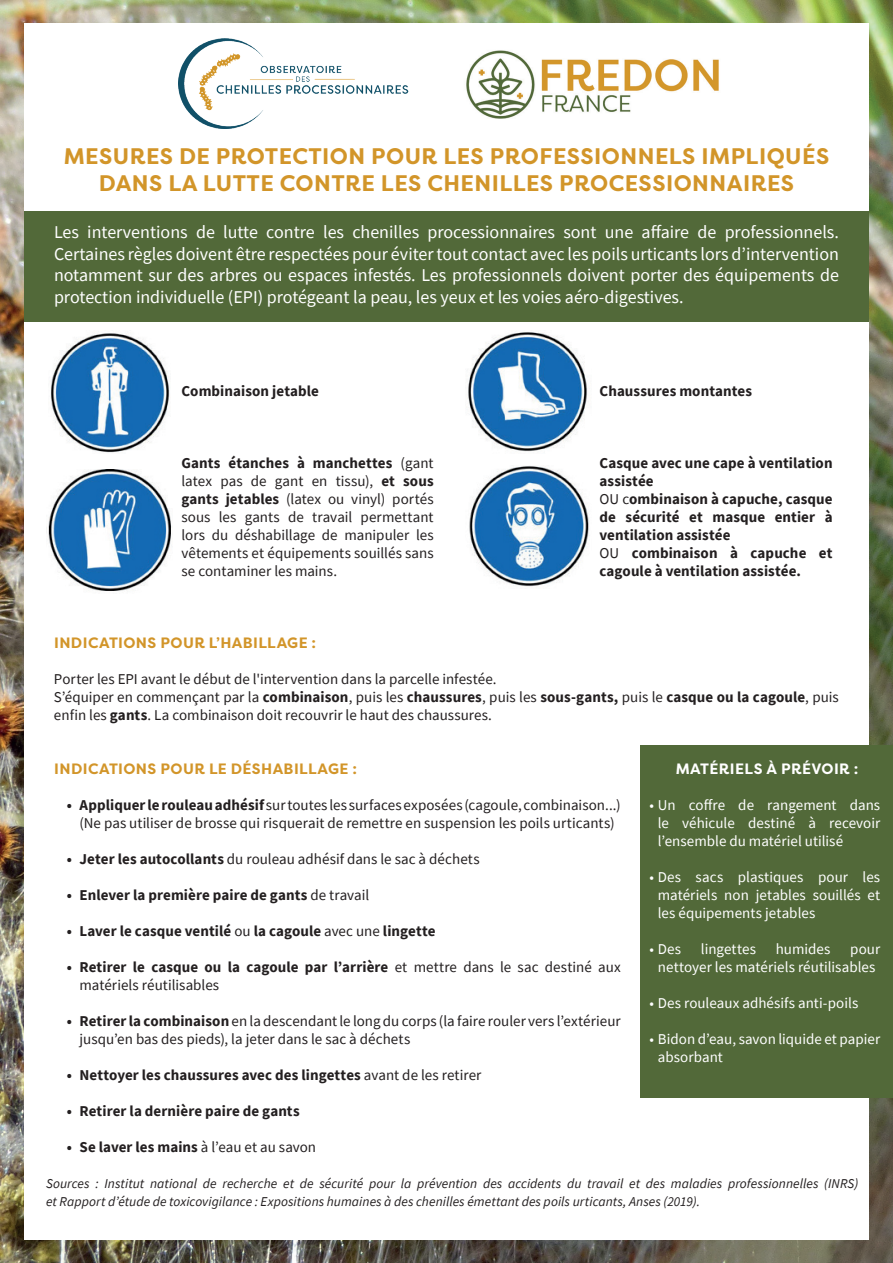
<style>
.page{position:relative;width:893px;height:1263px;background:#fff}
.page>*{position:absolute;margin:0;border:0;box-sizing:border-box;transform-origin:0 0}
.t1{font:700 22.5px/27px "Filson Pro";letter-spacing:.02em;color:#d29529;text-align:center}
.t2{font:18px/21.6px "Source Sans Pro";color:#fff;text-align:justify}
.t3{font:15px/18px "Source Sans Pro";color:#231f20}
.t4{font:700 15px/18px "Source Sans Pro";letter-spacing:.005em;color:#231f20}
.t5{font:15px/18px "Source Sans Pro";color:#fff;text-align:justify}
.t6{font:700 15px "Filson Pro";letter-spacing:.03em;color:#d29529}
.t7{font:700 15px "Filson Pro";letter-spacing:.03em;color:#fff}
.t8{font:italic 13.5px/18px "Source Sans Pro";letter-spacing:.005em;color:#231f20}
.s1{font-weight:700}
.s2{font-weight:400}
</style>
<div class="page">
<img style="left:0;top:0;width:893px;height:1263px">
<div style="left:24px;top:23px;width:844px;height:1216px;background:#fff"></div>
<div style="left:24px;top:211px;width:844px;height:111px;background:#526939"></div>
<img style="left:51px;top:331px;width:119px;height:122px">
<img style="left:468px;top:332px;width:119px;height:120px">
<img style="left:46px;top:470px;width:126px;height:121px">
<img style="left:469px;top:466px;width:121px;height:121px">
<div style="left:641px;top:745px;width:252px;height:353px;background:#526939"></div>
<img style="left:179px;top:39px;width:230px;height:90px">
<img style="left:466px;top:50px;width:253px;height:69px">
<h1 class="t1" style="left:64px;top:143px;width:767px">MESURES DE PROTECTION POUR LES PROFESSIONNELS IMPLIQUÉS<br>DANS LA LUTTE CONTRE LES CHENILLES PROCESSIONNAIRES</h1>
<p class="t2" style="left:54px;top:221px;width:786px">Les interventions de lutte contre les chenilles processionnaires sont une affaire de professionnels.<br>Certaines règles doivent être respectées pour éviter tout contact avec les poils urticants lors d’intervention notamment sur des arbres ou espaces infestés. Les professionnels doivent porter des équipements de protection individuelle (EPI) protégeant la peau, les yeux et les voies aéro-digestives.</p>
<p class="t4" style="left:181px;top:382px;width:139px">Combinaison jetable</p>
<p class="t3" style="left:181px;top:454px;width:254px;text-align:justify"><span class="s1">Gants étanches à manchettes</span> (gant latex pas de gant en tissu), <span class="s1">et sous gants jetables</span> (latex ou vinyl) portés sous les gants de travail permettant lors du déshabillage de manipuler les vêtements et équipements souillés sans se contaminer les mains.</p>
<p class="t4" style="left:600px;top:382px;width:154px">Chaussures montantes</p>
<p class="t4" style="left:600px;top:454px;width:235px">Casque avec une cape à ventilation assistée<br><span class="s2">OU c</span>ombinaison à capuche, casque de sécurité et masque entier à ventilation assistée<br><span class="s2">OU</span> combinaison à capuche et cagoule à ventilation assistée.</p>
<p class="t6" style="left:54px;top:633px;width:264px">INDICATIONS POUR L’HABILLAGE :</p>
<p class="t3" style="left:54px;top:670px;width:786px">Porter les EPI avant le début de l'intervention dans la parcelle infestée.<br>S’équiper en commençant par la <span class="s1">combinaison</span>, puis les <span class="s1">chaussures</span>, puis les <span class="s1">sous-gants,</span> puis le <span class="s1">casque ou la cagoule</span>, puis enfin les <span class="s1">gants</span>. La combinaison doit recouvrir le haut des chaussures.</p>
<p class="t7" style="left:676px;top:759px;width:184px">MATÉRIELS À PRÉVOIR :</p>
<p class="t5" style="left:658px;top:796px;width:224px;text-indent:-8px">• Un coffre de rangement dans le véhicule destiné à recevoir l’ensemble du matériel utilisé</p>
<p class="t5" style="left:658px;top:868px;width:224px;text-indent:-9px">• Des sacs plastiques pour les matériels non jetables souillés et les équipements jetables</p>
<p class="t5" style="left:649px;top:940px;width:33px">• Des</p>
<p class="t5" style="left:701px;top:940px;width:57px">lingettes</p>
<p class="t5" style="left:776px;top:940px;width:56px">humides</p>
<p class="t6" style="left:54px;top:759px;width:304px">INDICATIONS POUR LE DÉSHABILLAGE :</p>
<p class="t3" style="left:67px;top:796px;width:556px;text-align:center"><span class="s1">• Appliquer le rouleau adhésif</span> sur toutes les surfaces exposées (cagoule, combinaison...) (Ne pas utiliser de brosse qui risquerait de remettre en suspension les poils urticants)</p>
<p class="t3" style="left:67px;top:850px;width:414px"><span class="s1">• Jeter les autocollants</span> du rouleau adhésif dans le sac à déchets</p>
<p class="t4" style="left:67px;top:886px;width:304px">• Enlever la première paire de gants <span class="s2">de travail</span></p>
<p class="t4" style="left:67px;top:922px;width:370px">• Laver le casque ventilé <span class="s2">ou</span> la cagoule <span class="s2">avec une</span> lingette</p>
<p class="t3" style="left:79px;top:958px;width:543px;text-indent:-13px"><span class="s1">• Retirer le casque ou la cagoule par l’arrière</span> et mettre dans le sac destiné aux matériels réutilisables</p>
<p class="t3" style="left:79px;top:1012px;width:543px;text-indent:-13px"><span class="s1">• Retirer la combinaison</span> en la descendant le long du corps (la faire rouler vers l’extérieur jusqu’en bas des pieds), la jeter dans le sac à déchets</p>
<p class="t4" style="left:67px;top:1066px;width:416px">• Nettoyer les chaussures avec des lingettes <span class="s2">avant de les retirer</span></p>
<p class="t4" style="left:67px;top:1102px;width:234px">• Retirer la dernière paire de gants</p>
<p class="t4" style="left:67px;top:1138px;width:251px">• Se laver les mains <span class="s2">à l’eau et au savon</span></p>
<p class="t5" style="left:658px;top:940px;width:224px;text-indent:192px">pour nettoyer les matériels réutilisables</p>
<p class="t5" style="left:649px;top:994px;width:211px">• Des rouleaux adhésifs anti-poils</p>
<p class="t5" style="left:658px;top:1030px;width:224px;text-indent:-9px">• Bidon d’eau, savon liquide et papier absorbant</p>
<p class="t8" style="left:46px;top:1174px;width:814px">Sources : Institut national de recherche et de sécurité pour la prévention des accidents du travail et des maladies professionnelles (INRS) et Rapport d’étude de toxicovigilance : Expositions humaines à des chenilles émettant des poils urticants, Anses (2019).</p>
</div>
